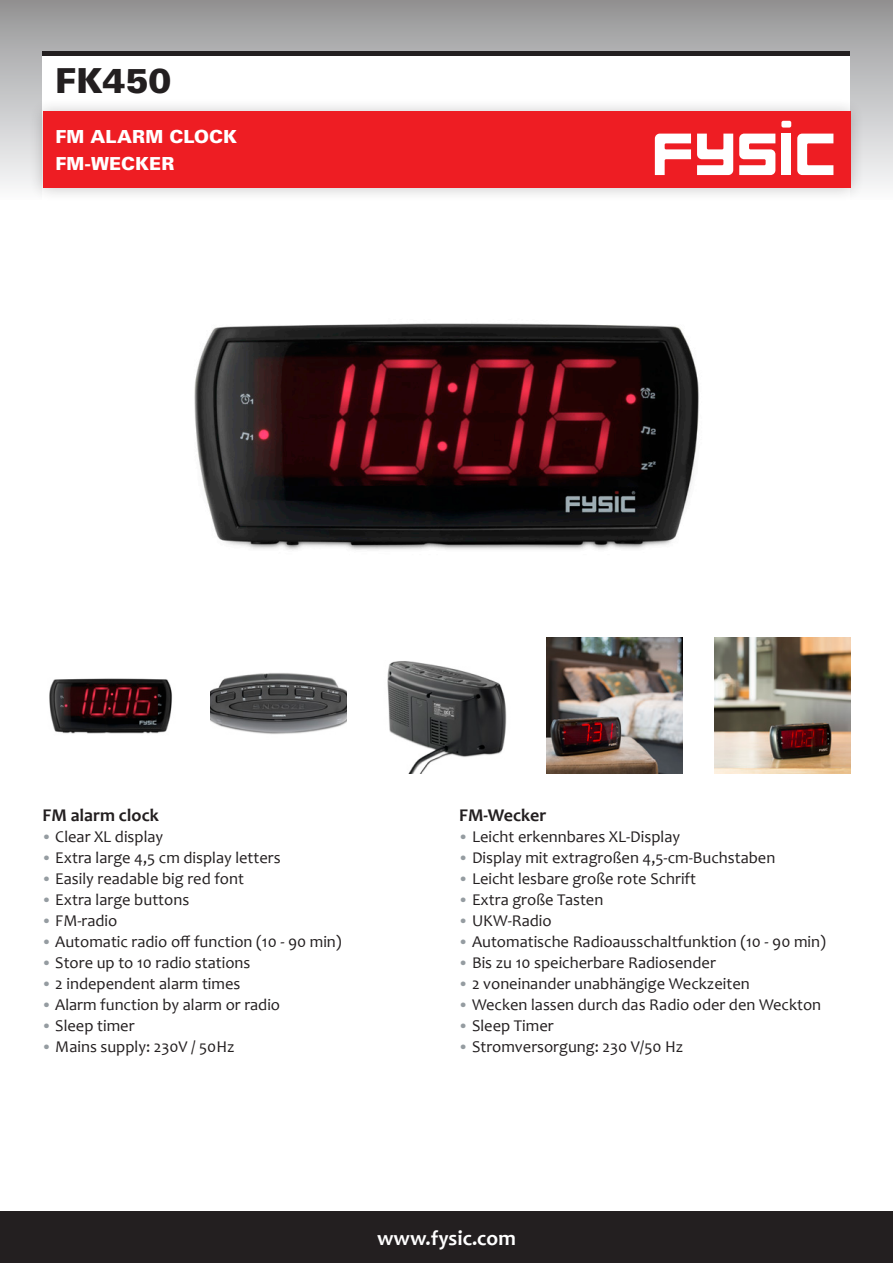
<style>
.page{position:relative;width:893px;height:1263px;background:#fff}
.page>*{position:absolute;margin:0;border:0;box-sizing:border-box;transform-origin:0 0}
.t1{font:900 34.5px "Univers LT Std";letter-spacing:-.005em;color:#231f20}
._03_Babycare_Basis_B{font:700 21px "Candara";color:#fff}
.t2{font:900 18px "Univers LT Std";letter-spacing:.005em;color:#fff}
._03_Babycare_Basis_B-2{font:700 18px "Candara";color:#231f20}
.t3{font:16.5px "Candara";color:#231f20}
.s1{font-family:"Calibri";font-weight:300;color:#959ca1}
</style>
<div class="page">
<div style="left:0;top:0;width:893px;height:200px;background:linear-gradient(to bottom,#959596,#fbfcfd)"></div>
<div style="left:43px;top:51px;width:807px;height:587px;background:#fff"></div>
<img style="left:194px;top:323px;width:505px;height:227px">
<hr style="left:43px;top:51px;width:807px;height:4px;background:#231f20">
<div style="left:28px;top:97px;width:837px;height:106px;background:#231f20;opacity:.25"></div>
<div style="left:43px;top:112px;width:807px;height:76px;background:#ee1d23"></div>
<div style="left:781px;top:121px;width:10px;height:7px;background:#fff;border-radius:2px"></div>
<svg style="left:797px;top:134px;width:36px;height:41px"></svg>
<svg style="left:655px;top:134px;width:36px;height:41px"></svg>
<div style="left:781px;top:134px;width:10px;height:41px;background:#fff"></div>
<svg style="left:697px;top:134px;width:36px;height:41px"></svg>
<svg style="left:739px;top:134px;width:36px;height:41px"></svg>
<div style="left:0;top:1212px;width:893px;height:51px;background:#231f20"></div>
<img style="left:546px;top:638px;width:136px;height:136px">
<img style="left:714px;top:638px;width:136px;height:136px">
<img style="left:387px;top:661px;width:120px;height:113px">
<img style="left:210px;top:673px;width:137px;height:61px">
<img style="left:49px;top:678px;width:123px;height:56px">
<p class="t1" style="left:55px;top:59px;width:118px">FK450</p>
<p class="t2" style="left:55px;top:125px;width:183px">FM ALARM CLOCK</p>
<p class="t2" style="left:55px;top:152px;width:121px">FM-WECKER</p>
<p class="_03_Babycare_Basis_B-2" style="left:43px;top:804px;width:118px">FM alarm clock</p>
<p class="t3" style="left:43px;top:826px;width:122px"><span class="s1">•</span> Clear XL display</p>
<p class="t3" style="left:43px;top:847px;width:240px"><span class="s1">•</span> Extra large 4,5 cm display letters</p>
<p class="t3" style="left:43px;top:868px;width:203px"><span class="s1">•</span> Easily readable big red font</p>
<p class="t3" style="left:43px;top:889px;width:148px"><span class="s1">•</span> Extra large buttons</p>
<p class="t3" style="left:43px;top:910px;width:76px"><span class="s1">•</span> FM-radio</p>
<p class="t3" style="left:43px;top:931px;width:301px"><span class="s1">•</span> Automatic radio off function (10 - 90 min)</p>
<p class="t3" style="left:43px;top:952px;width:209px"><span class="s1">•</span> Store up to 10 radio stations</p>
<p class="t3" style="left:43px;top:973px;width:199px"><span class="s1">•</span> 2 independent alarm times</p>
<p class="t3" style="left:43px;top:994px;width:239px"><span class="s1">•</span> Alarm function by alarm or radio</p>
<p class="t3" style="left:43px;top:1015px;width:93px"><span class="s1">•</span> Sleep timer</p>
<p class="t3" style="left:43px;top:1036px;width:194px"><span class="s1">•</span> Mains supply: 230V / 50Hz</p>
<p class="_03_Babycare_Basis_B-2" style="left:459px;top:804px;width:89px">FM-Wecker</p>
<p class="t3" style="left:459px;top:826px;width:222px"><span class="s1">•</span> Leicht erkennbares XL-Display</p>
<p class="t3" style="left:459px;top:847px;width:318px"><span class="s1">•</span> Display mit extragroßen 4,5-cm-Buchstaben</p>
<p class="t3" style="left:459px;top:868px;width:238px"><span class="s1">•</span> Leicht lesbare große rote Schrift</p>
<p class="t3" style="left:459px;top:889px;width:146px"><span class="s1">•</span> Extra große Tasten</p>
<p class="t3" style="left:459px;top:910px;width:94px"><span class="s1">•</span> UKW-Radio</p>
<p class="t3" style="left:459px;top:931px;width:368px"><span class="s1">•</span> Automatische Radioausschaltfunktion (10 - 90 min)</p>
<p class="t3" style="left:459px;top:952px;width:258px"><span class="s1">•</span> Bis zu 10 speicherbare Radiosender</p>
<p class="t3" style="left:459px;top:973px;width:292px"><span class="s1">•</span> 2 voneinander unabhängige Weckzeiten</p>
<p class="t3" style="left:459px;top:994px;width:363px"><span class="s1">•</span> Wecken lassen durch das Radio oder den Weckton</p>
<p class="t3" style="left:459px;top:1015px;width:96px"><span class="s1">•</span> Sleep Timer</p>
<p class="t3" style="left:459px;top:1036px;width:226px"><span class="s1">•</span> Stromversorgung: 230 V/50 Hz</p>
<p class="_03_Babycare_Basis_B" style="left:377px;top:1225px;width:140px">www.fysic.com</p>
</div>
